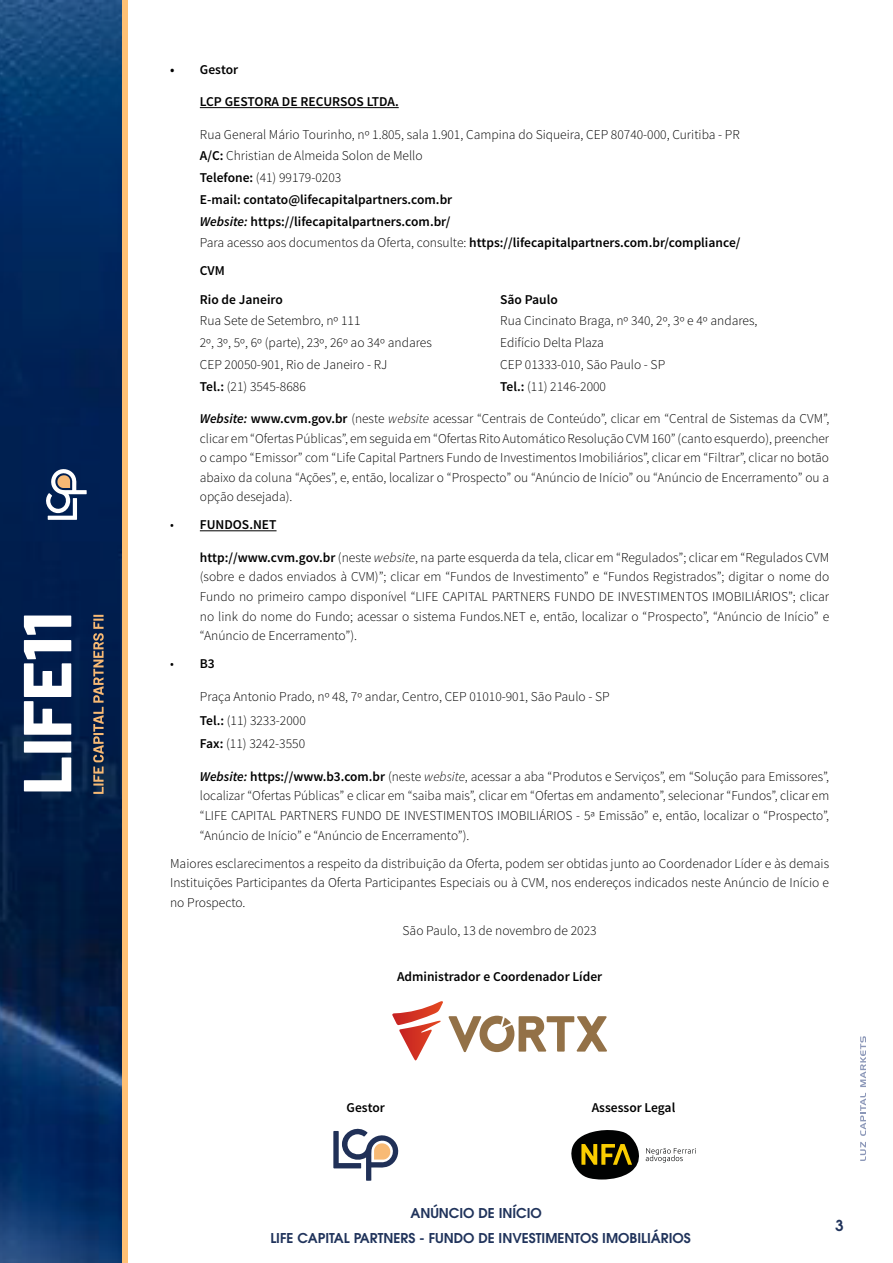
<style>
.page{position:relative;width:893px;height:1263px;background:#fff}
.page>*{position:absolute;margin:0;border:0;box-sizing:border-box;transform-origin:0 0}
.t1{font:600 15px "ITC Avant Garde Pro";color:#20335b}
.t2{font:300 13.5px/19.6px "Source Sans Pro";color:#000;text-align:justify}
.t3{font:600 13.5px "Source Sans Pro";color:#000}
.t4{font:600 13.5px/24.8px "ITC Avant Garde Pro";color:#20335b}
.s1{font-weight:600}
.s2{font-style:italic}
.s3{font-weight:300}
.s4{font-weight:600;font-style:italic}
</style>
<div class="page">
<img style="left:0;top:0;width:122px;height:1263px">
<svg style="left:24px;top:741px;width:47px;height:50px"></svg>
<svg style="left:24px;top:615px;width:47px;height:120px"></svg>
<svg style="left:93px;top:615px;width:11px;height:179px;background:#695e5b"></svg>
<svg style="left:44px;top:468px;width:43px;height:52px"></svg>
<div style="left:122px;top:0;width:6px;height:1263px;background:#ffc175"></div>
<hr style="left:200px;top:107px;width:199px;height:1px;background:#000">
<hr style="left:200px;top:530px;width:77px;height:1px;background:#000">
<svg style="left:392px;top:1001px;width:215px;height:60px"></svg>
<svg style="left:333px;top:1129px;width:65px;height:52px"></svg>
<svg style="left:646px;top:1148px;width:50px;height:14px"></svg>
<svg style="left:571px;top:1130px;width:68px;height:49px"></svg>
<svg style="left:860px;top:1142px;width:6px;height:19px"></svg>
<svg style="left:860px;top:1093px;width:6px;height:43px"></svg>
<svg style="left:860px;top:1036px;width:6px;height:51px"></svg>
<p class="t3" style="left:170px;top:61px;width:70px">• Gestor</p>
<p class="t3" style="left:200px;top:93px;width:200px">LCP GESTORA DE RECURSOS LTDA.</p>
<p class="t2" style="left:200px;top:124px;width:542px">Rua General Mário Tourinho, nº 1.805, sala 1.901, Campina do Siqueira, CEP 80740-000, Curitiba - PR</p>
<p class="t2" style="left:200px;top:146px;width:224px"><span class="s1">A/C:</span> Christian de Almeida Solon de Mello</p>
<p class="t2" style="left:200px;top:168px;width:143px"><span class="s1">Telefone:</span> (41) 99179-0203</p>
<p class="t3" style="left:200px;top:191px;width:254px">E-mail: contato@lifecapitalpartners.com.br</p>
<p class="t3" style="left:200px;top:213px;width:252px"><span class="s2">Website:</span> https://lifecapitalpartners.com.br/</p>
<p class="t3" style="left:200px;top:234px;width:542px"><span class="s3">Para acesso aos documentos da Oferta, consulte:</span> https://lifecapitalpartners.com.br/compliance/</p>
<p class="t3" style="left:200px;top:262px;width:26px">CVM</p>
<p class="t3" style="left:200px;top:291px;width:85px">Rio de Janeiro</p>
<p class="t3" style="left:500px;top:291px;width:59px">São Paulo</p>
<p class="t2" style="left:200px;top:311px;width:162px">Rua Sete de Setembro, nº 111</p>
<p class="t2" style="left:500px;top:311px;width:259px">Rua Cincinato Braga, nº 340, 2º, 3º e 4º andares,</p>
<p class="t2" style="left:200px;top:333px;width:234px">2º, 3º, 5º, 6º (parte), 23º, 26º ao 34º andares</p>
<p class="t2" style="left:500px;top:333px;width:105px">Edifício Delta Plaza</p>
<p class="t2" style="left:200px;top:355px;width:189px">CEP 20050-901, Rio de Janeiro - RJ</p>
<p class="t2" style="left:500px;top:355px;width:167px">CEP 01333-010, São Paulo - SP</p>
<p class="t2" style="left:200px;top:376px;width:107px"><span class="s1">Tel.:</span> (21) 3545-8686</p>
<p class="t2" style="left:500px;top:376px;width:107px"><span class="s1">Tel.:</span> (11) 2146-2000</p>
<p class="t2" style="left:200px;top:409px;width:631px"><span class="s4">Website:</span> <span class="s1">www.cvm.gov.br</span> (neste <span class="s2">website</span> acessar “Centrais de Conteúdo”, clicar em “Central de Sistemas da CVM”, clicar em “Ofertas Públicas”, em seguida em “Ofertas Rito Automático Resolução CVM 160” (canto esquerdo), preencher o campo “Emissor” com “Life Capital Partners Fundo de Investimentos Imobiliários”, clicar em “Filtrar”, clicar no botão abaixo da coluna “Ações”, e, então, localizar o “Prospecto” ou “Anúncio de Início” ou “Anúncio de Encerramento” ou a opção desejada).</p>
<p class="t3" style="left:170px;top:516px;width:108px"><span class="s3">•</span> FUNDOS.NET</p>
<p class="t2" style="left:200px;top:548px;width:631px"><span class="s1">http://www.cvm.gov.br</span> (neste <span class="s2">website</span>, na parte esquerda da tela, clicar em “Regulados”; clicar em “Regulados CVM (sobre e dados enviados à CVM)”; clicar em “Fundos de Investimento” e “Fundos Registrados”; digitar o nome do Fundo no primeiro campo disponível “LIFE CAPITAL PARTNERS FUNDO DE INVESTIMENTOS IMOBILIÁRIOS”; clicar no link do nome do Fundo; acessar o sistema Fundos.NET e, então, localizar o “Prospecto”, “Anúncio de Início” e “Anúncio de Encerramento”).</p>
<p class="t3" style="left:170px;top:655px;width:46px"><span class="s3">•</span> B3</p>
<p class="t2" style="left:200px;top:686px;width:411px">Praça Antonio Prado, nº 48, 7º andar, Centro, CEP 01010-901, São Paulo - SP</p>
<p class="t2" style="left:200px;top:710px;width:107px"><span class="s1">Tel.:</span> (11) 3233-2000</p>
<p class="t2" style="left:200px;top:734px;width:107px"><span class="s1">Fax:</span> (11) 3242-3550</p>
<p class="t2" style="left:200px;top:767px;width:631px"><span class="s4">Website:</span> <span class="s1">https://www.b3.com.br</span> (neste <span class="s2">website</span>, acessar a aba “Produtos e Serviços”, em “Solução para Emissores”, localizar “Ofertas Públicas” e clicar em “saiba mais”, clicar em “Ofertas em andamento”, selecionar “Fundos”, clicar em “LIFE CAPITAL PARTNERS FUNDO DE INVESTIMENTOS IMOBILIÁRIOS - 5ª Emissão” e, então, localizar o “Prospecto”, “Anúncio de Início” e “Anúncio de Encerramento”).</p>
<p class="t2" style="left:170px;top:853px;width:661px">Maiores esclarecimentos a respeito da distribuição da Oferta, podem ser obtidas junto ao Coordenador Líder e às demais Instituições Participantes da Oferta Participantes Especiais ou à CVM, nos endereços indicados neste Anúncio de Início e no Prospecto.</p>
<p class="t2" style="left:403px;top:921px;width:196px">São Paulo, 13 de novembro de 2023</p>
<p class="t3" style="left:397px;top:968px;width:207px">Administrador e Coordenador Líder</p>
<p class="t3" style="left:347px;top:1099px;width:40px">Gestor</p>
<p class="t3" style="left:592px;top:1099px;width:85px">Assessor Legal</p>
<p class="t4" style="left:270px;top:1201px;width:422px;text-indent:140px">ANÚNCIO DE INÍCIO<br>LIFE CAPITAL PARTNERS - FUNDO DE INVESTIMENTOS IMOBILIÁRIOS</p>
<p class="t1" style="left:835px;top:1216px;width:10px">3</p>
</div>
